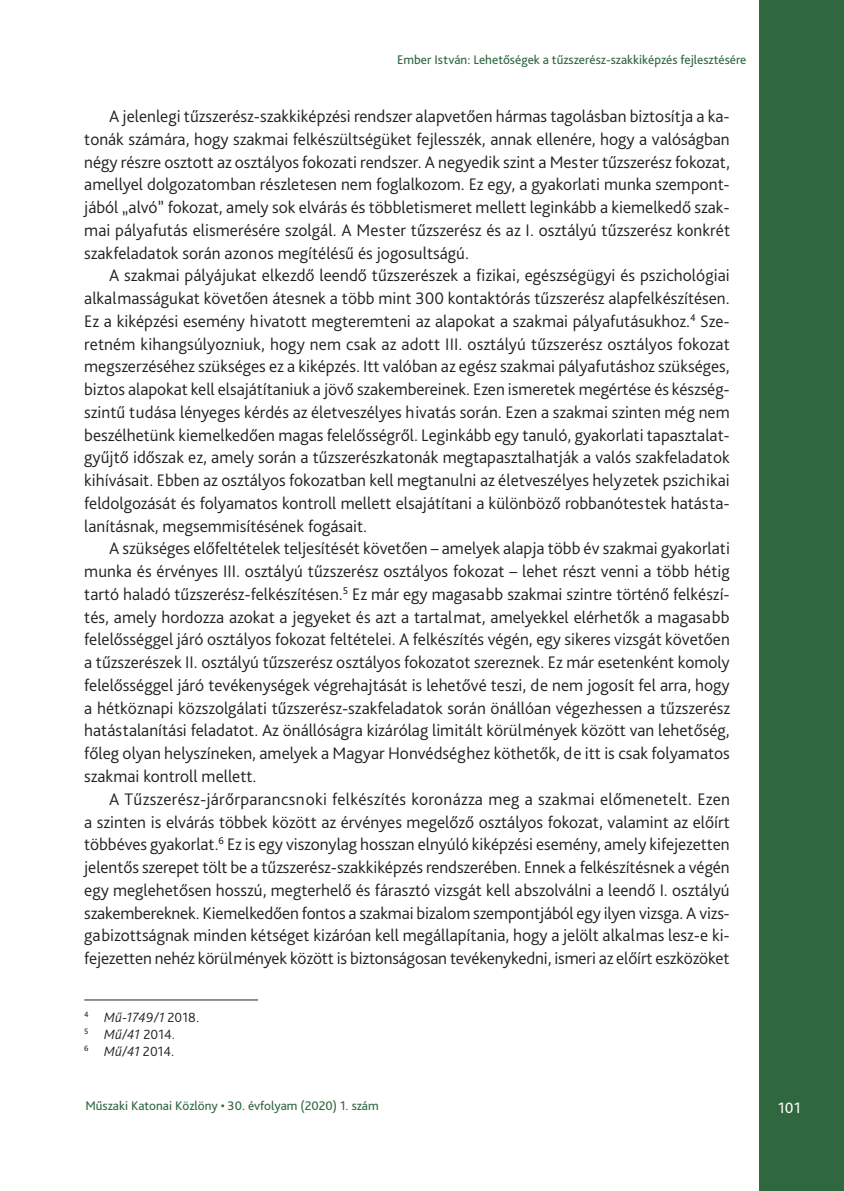
<style>
.page{position:relative;width:844px;height:1191px;background:#fff}
.page>*{position:absolute;margin:0;border:0;box-sizing:border-box;transform-origin:0 0}
.Szöveg{font:300 17.5px/22.8px "Bliss Pro";color:#231f20;text-align:justify}
.t1{font:15.75px "Bliss Pro";color:#fff}
.Lábjegyzet{font:italic 300 14px "Bliss Pro";letter-spacing:-.01em;color:#231f20}
.t2{font:13.12px "Bliss Pro";color:#2f673f}
.s1{font-style:normal}
</style>
<div class="page">
<div style="left:759px;top:0;width:84px;height:1191px;background:#2f673f"></div>
<hr style="left:84px;top:999px;width:174px;height:1px;background:#231f20">
<p class="t2" style="left:397px;top:51px;width:350px">Ember István: Lehetőségek a tűzszerész-szakkiképzés fejlesztésére</p>
<p class="Szöveg" style="left:84px;top:104px;width:647px;text-indent:25px">A jelenlegi tűzszerész-szakkiképzési rendszer alapvetően hármas tagolásban biztosítja a ka&shy;tonák számára, hogy szakmai felkészültségüket fejlesszék, annak ellenére, hogy a valóságban négy részre osztott az osztályos fokozati rendszer. A negyedik szint a Mester tűzszerész fokozat, amellyel dolgozatomban részletesen nem foglalkozom. Ez egy, a gyakorlati munka szempont&shy;jából „alvó” fokozat, amely sok elvárás és többletismeret mellett leginkább a kiemelkedő szak&shy;mai pályafutás elismerésére szolgál. A Mester tűzszerész és az I. osztályú tűzszerész konkrét szakfeladatok során azonos megítélésű és jogosultságú.</p>
<p class="Szöveg" style="left:84px;top:264px;width:647px;text-indent:25px">A szakmai pályájukat elkezdő leendő tűzszerészek a fizikai, egészségügyi és pszichológiai alkalmasságukat követően átesnek a több mint 300 kontaktórás tűzszerész alapfelkészítésen.<br>Ez a kiképzési esemény hivatott megteremteni az alapokat a szakmai pályafutásukhoz.<sup>4</sup> Sze&shy;retném kihangsúlyozniuk, hogy nem csak az adott III. osztályú tűzszerész osztályos fokozat megszerzéséhez szükséges ez a kiképzés. Itt valóban az egész szakmai pályafutáshoz szükséges, biztos alapokat kell elsajátítaniuk a jövő szakembereinek. Ezen ismeretek megértése és készség&shy;szintű tudása lényeges kérdés az életveszélyes hivatás során. Ezen a szakmai szinten még nem beszélhetünk kiemelkedően magas felelősségről. Leginkább egy tanuló, gyakorlati tapasztalat&shy;gyűjtő időszak ez, amely során a tűzszerészkatonák megtapasztalhatják a valós szakfeladatok kihívásait. Ebben az osztályos fokozatban kell megtanulni az életveszélyes helyzetek pszichikai feldolgozását és folyamatos kontroll mellett elsajátítani a különböző robbanótestek hatásta&shy;lanításnak, megsemmisítésének fogásait.</p>
<p class="Szöveg" style="left:84px;top:537px;width:647px;text-indent:25px">A szükséges előfeltételek teljesítését követően – amelyek alapja több év szakmai gyakorlati munka és érvényes III. osztályú tűzszerész osztályos fokozat – lehet részt venni a több hétig tartó haladó tűzszerész-felkészítésen.<sup>5</sup> Ez már egy magasabb szakmai szintre történő felkészí&shy;tés, amely hordozza azokat a jegyeket és azt a tartalmat, amelyekkel elérhetők a magasabb felelősséggel járó osztályos fokozat feltételei. A felkészítés végén, egy sikeres vizsgát követően a tűzszerészek II. osztályú tűzszerész osztályos fokozatot szereznek. Ez már esetenként komoly felelősséggel járó tevékenységek végrehajtását is lehetővé teszi, de nem jogosít fel arra, hogy a hétköznapi közszolgálati tűzszerész-szakfeladatok során önállóan végezhessen a tűzszerész hatástalanítási feladatot. Az önállóságra kizárólag limitált körülmények között van lehetőség, főleg olyan helyszíneken, amelyek a Magyar Honvédséghez köthetők, de itt is csak folyamatos szakmai kontroll mellett.</p>
<p class="Szöveg" style="left:84px;top:787px;width:647px;text-indent:25px">A Tűzszerész-járőrparancsnoki felkészítés koronázza meg a szakmai előmenetelt. Ezen a szinten is elvárás többek között az érvényes megelőző osztályos fokozat, valamint az előírt többéves gyakorlat.<sup>6</sup> Ez is egy viszonylag hosszan elnyúló kiképzési esemény, amely kifejezetten jelentős szerepet tölt be a tűzszerész-szakkiképzés rendszerében. Ennek a felkészítésnek a végén egy meglehetősen hosszú, megterhelő és fárasztó vizsgát kell abszolválni a leendő I. osztályú szakembereknek. Kiemelkedően fontos a szakmai bizalom szempontjából egy ilyen vizsga. A vizs&shy;gabizottságnak minden kétséget kizáróan kell megállapítania, hogy a jelölt alkalmas lesz-e ki&shy;fejezetten nehéz körülmények között is biztonságosan tevékenykedni, ismeri az előírt eszközöket</p>
<p class="Lábjegyzet" style="left:84px;top:1008px;width:116px"><sup>4</sup> Mű-1749/1 <span class="s1">2018.</span></p>
<p class="Lábjegyzet" style="left:84px;top:1025px;width:92px"><sup>5</sup> Mű/41 <span class="s1">2014.</span></p>
<p class="Lábjegyzet" style="left:84px;top:1042px;width:92px"><sup>6</sup> Mű/41 <span class="s1">2014.</span></p>
<p class="t2" style="left:85px;top:1098px;width:295px">Műszaki Katonai Közlöny • 30. évfolyam (2020) 1. szám</p>
<p class="t1" style="left:777px;top:1098px;width:24px">101</p>
</div>
